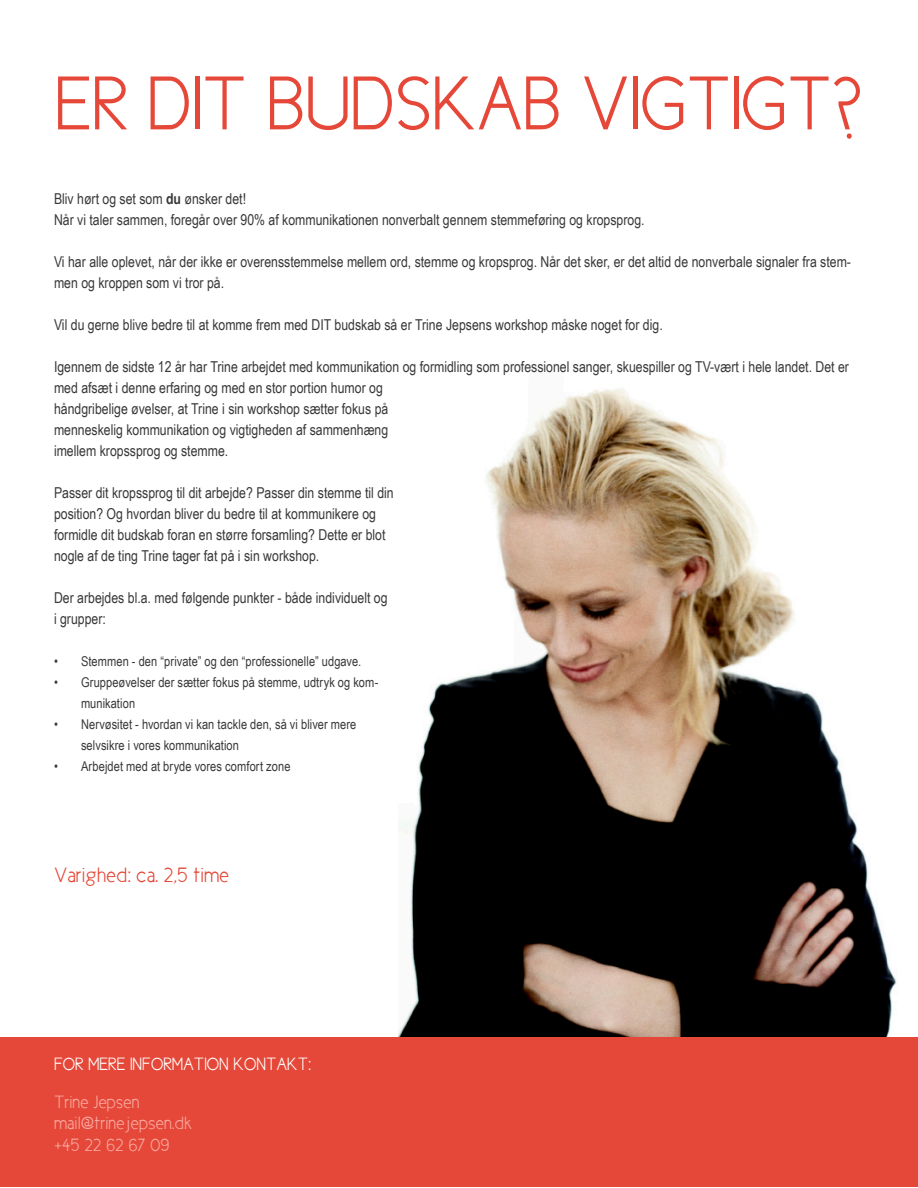
<style>
.page{position:relative;width:918px;height:1188px;background:#fff}
.page>*{position:absolute;margin:0;border:0;box-sizing:border-box;transform-origin:0 0}
.t1{font:76.5px "Cicle Semi";color:#e54838}
.t2{font:21px "Cicle Semi";color:#e54838}
.t3{font:18px/21.6px "Cicle Semi";color:#f9a9a1}
.t4{font:18px "Cicle Semi";color:#fff}
.t5{font:15px/21px "Arial Narrow";color:#393838}
.t6{font:13.5px/21px "Arial Narrow";letter-spacing:.005em;color:#393838}
.s1{font-weight:700}
</style>
<div class="page">
<img style="left:398px;top:388px;width:520px;height:650px">
<div style="left:1px;top:1038px;width:917px;height:149px;background:#e54838"></div>
<h1 class="t1" style="left:55px;top:63px;width:809px">ER DIT BUDSKAB VIGTIGT?</h1>
<p class="t5" style="left:54px;top:188px;width:592px">Bliv hørt og set som <span class="s1">du</span> ønsker det!<br>Når vi taler sammen, foregår over 90% af kommunikationen nonverbalt gennem stemmeføring og kropsprog.</p>
<p class="t5" style="left:54px;top:251px;width:799px">Vi har alle oplevet, når der ikke er overensstemmelse mellem ord, stemme og kropsprog. Når det sker, er det altid de nonverbale signaler fra stem&shy;men og kroppen som vi tror på.</p>
<p class="t5" style="left:54px;top:314px;width:610px">Vil du gerne blive bedre til at komme frem med DIT budskab så er Trine Jepsens workshop måske noget for dig.</p>
<p class="t5" style="left:54px;top:356px;width:797px">Igennem de sidste 12 år har Trine arbejdet med kommunikation og formidling som professionel sanger, skuespiller og TV-vært i hele landet. Det er med afsæt i denne erfaring og med en stor portion humor og<br>håndgribelige øvelser, at Trine i sin workshop sætter fokus på<br>menneskelig kommunikation og vigtigheden af sammenhæng<br>imellem kropssprog og stemme.</p>
<p class="t5" style="left:54px;top:482px;width:341px">Passer dit kropssprog til dit arbejde? Passer din stemme til din position? Og hvordan bliver du bedre til at kommunikere og formidle dit budskab foran en større forsamling? Dette er blot nogle af de ting Trine tager fat på i sin workshop.</p>
<p class="t5" style="left:54px;top:587px;width:335px">Der arbejdes bl.a. med følgende punkter - både individuelt og i grupper:</p>
<p class="t6" style="left:54px;top:651px;width:309px">• Stemmen - den “private” og den “professionelle” udgave.</p>
<p class="t6" style="left:81px;top:672px;width:299px;text-indent:-27px">• Gruppeøvelser der sætter fokus på stemme, udtryk og kom&shy;munikation</p>
<p class="t6" style="left:81px;top:714px;width:277px;text-indent:-27px">• Nervøsitet - hvordan vi kan tackle den, så vi bliver mere selvsikre i vores kommunikation</p>
<p class="t6" style="left:54px;top:756px;width:238px">• Arbejdet med at bryde vores comfort zone</p>
<h2 class="t2" style="left:54px;top:864px;width:177px">Varighed: ca. 2,5 time</h2>
<p class="t4" style="left:54px;top:1054px;width:259px">FOR MERE INFORMATION KONTAKT:</p>
<p class="t3" style="left:54px;top:1091px;width:139px">Trine Jepsen mail@trinejepsen.dk +45 22 62 67 09</p>
</div>
